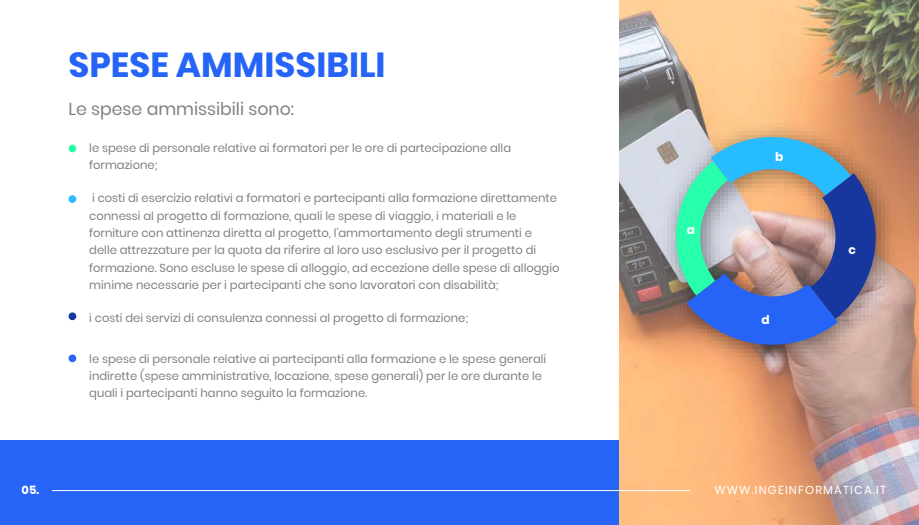
<style>
.page{position:relative;width:919px;height:525px;background:#fff}
.page>*{position:absolute;margin:0;border:0;box-sizing:border-box;transform-origin:0 0}
.t1{font:700 34.8px "Poppins";color:#2564f7}
.t2{font:17.2px "Poppins";color:#808080}
.t3{font:700 12px "Poppins";color:#fff}
.t4{font:11.6px/17.2px "Poppins";color:#808080}
.t5{font:11.6px "Poppins";letter-spacing:.1em;color:#fff}
.t6{font:700 11.6px "Poppins";color:#fff}
</style>
<div class="page">
<div style="left:0;top:440px;width:644px;height:84px;background:#2564f7"></div>
<img style="left:619px;top:0;width:299px;height:524px">
<hr style="left:52px;top:489px;width:638px;height:2px;background:#fff">
<img style="left:655px;top:115px;width:248px;height:260px">
<img style="left:673px;top:134px;width:204px;height:213px">
<div style="left:69px;top:144px;width:7px;height:8px;background:#27ffac;border-radius:50%"></div>
<div style="left:69px;top:195px;width:7px;height:8px;background:#27bbff;border-radius:50%"></div>
<div style="left:69px;top:312px;width:7px;height:8px;background:#18379e;border-radius:50%"></div>
<div style="left:69px;top:354px;width:7px;height:8px;background:#2564f7;border-radius:50%"></div>
<h1 class="t1" style="left:69px;top:45px;width:318px">SPESE AMMISSIBILI</h1>
<h2 class="t2" style="left:69px;top:99px;width:227px">Le spese ammissibili sono:</h2>
<p class="t4" style="left:89px;top:139px;width:423px">le spese di personale relative ai formatori per le ore di partecipazione alla formazione;</p>
<p class="t4" style="left:89px;top:190px;width:471px">i costi di esercizio relativi a formatori e partecipanti alla formazione direttamente connessi al progetto di formazione, quali le spese di viaggio, i materiali e le forniture con attinenza diretta al progetto, l’ammortamento degli strumenti e delle attrezzature per la quota da riferire al loro uso esclusivo per il progetto di formazione. Sono escluse le spese di alloggio, ad eccezione delle spese di alloggio minime necessarie per i partecipanti che sono lavoratori con disabilità;</p>
<p class="t4" style="left:89px;top:309px;width:380px">i costi dei servizi di consulenza connessi al progetto di formazione;</p>
<p class="t4" style="left:89px;top:349px;width:458px">le spese di personale relative ai partecipanti alla formazione e le spese generali indirette (spese amministrative, locazione, spese generali) per le ore durante le quali i partecipanti hanno seguito la formazione.</p>
<p class="t3" style="left:686px;top:222px;width:10px">a</p>
<p class="t3" style="left:775px;top:150px;width:10px">b</p>
<p class="t3" style="left:761px;top:312px;width:10px">d</p>
<p class="t3" style="left:848px;top:242px;width:9px">c</p>
<p class="t6" style="left:22px;top:482px;width:19px">05.</p>
<p class="t5" style="left:714px;top:483px;width:173px">WWW.INGEINFORMATICA.IT</p>
</div>
